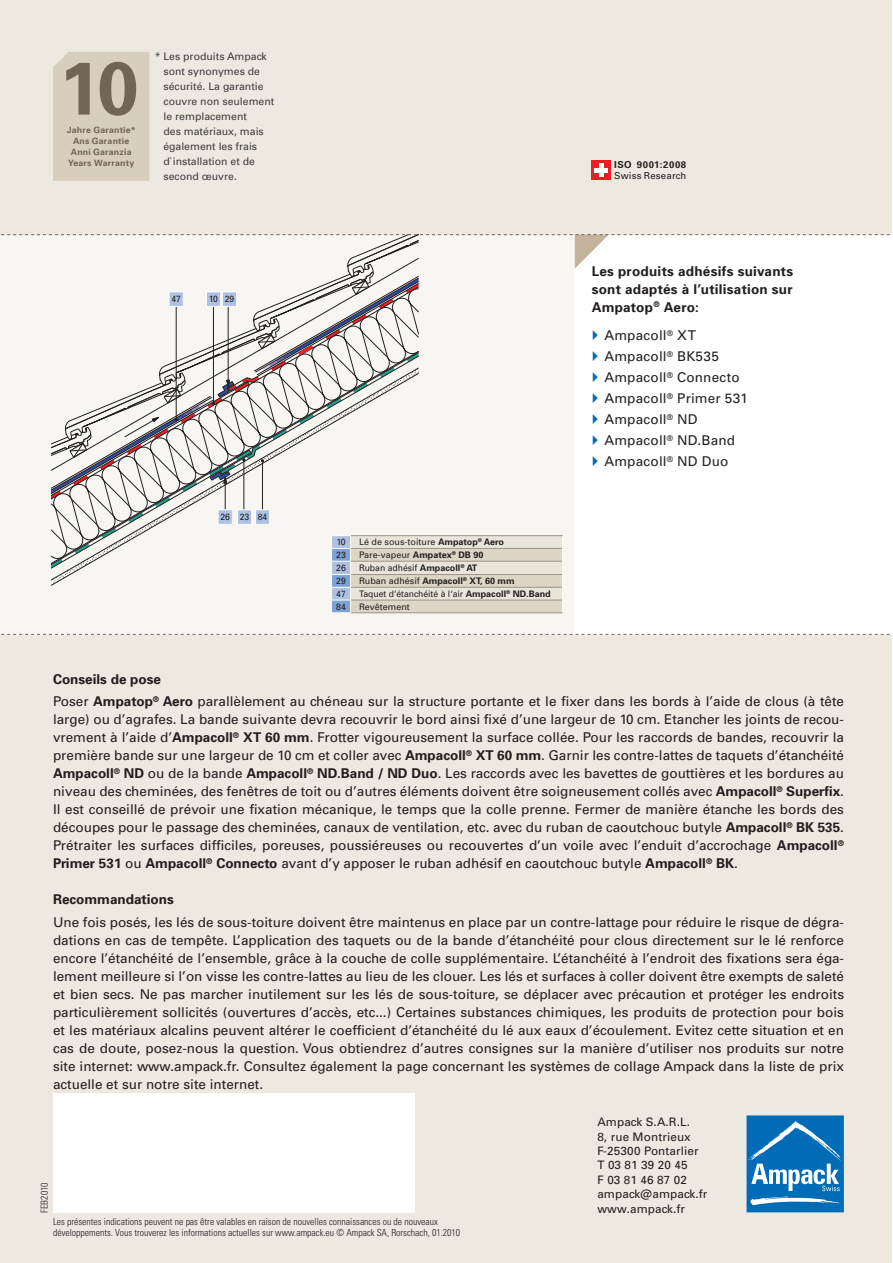
<style>
.page{position:relative;width:893px;height:1263px;background:#fff}
.page>*{position:absolute;margin:0;border:0;box-sizing:border-box;transform-origin:0 0}
.t1{font:13.5px/18px "Univers";color:#231f20}
.t2{font:700 13.5px/18px "Univers";letter-spacing:.015em;color:#231f20;text-align:justify}
.t3{font:11.7px/14.4px "Univers";letter-spacing:.01em;color:#231f20}
.t4{font:10.5px/15px "Univers";color:#3e3e3f}
.t5{font:300 condensed 9.75px/11.9px "Univers";color:#231f20}
.t6{font:9.6px "Univers";letter-spacing:.02em;color:#231f20}
.t7{font:700 9.6px "Univers";letter-spacing:.055em;color:#231f20}
.t8{font:9px "Univers";color:#231f20;scale:.96 1}
.t9{font:9px "Univers";color:#231f20}
.t10{font:700 9px "Univers";color:#231f20}
.t11{font:700 8.7px/11.2px "Univers";letter-spacing:.025em;color:#716557;text-align:center}
.s1{font-weight:700}
.s2{font-weight:400}
</style>
<div class="page">
<div style="left:1px;top:0;width:891px;height:1263px;background:#ede8e0"></div>
<div style="left:1px;top:235px;width:891px;height:399px;background:#f7f6f3"></div>
<svg style="left:53px;top:52px;width:96px;height:129px"></svg>
<div style="left:575px;top:235px;width:317px;height:399px;background:#fff"></div>
<svg style="left:1px;top:634px;width:891px;height:1px"></svg>
<div style="left:746px;top:1115px;width:98px;height:97px;background:#006bb6"></div>
<svg style="left:750px;top:1197px;width:91px;height:9px"></svg>
<svg style="left:748px;top:1121px;width:94px;height:70px"></svg>
<div style="left:53px;top:1094px;width:361px;height:119px;background:#fff"></div>
<div style="left:592px;top:161px;width:19px;height:19px;background:#ee1d23"></div>
<hr style="left:599px;top:164px;width:4px;height:13px;background:#fff">
<hr style="left:595px;top:168px;width:13px;height:4px;background:#fff">
<svg style="left:1px;top:234px;width:889px;height:380px"></svg>
<p class="t11" style="left:67px;top:125px;width:70px">Jahre Garantie*<br>Ans Garantie<br>Anni Garanzia<br>Years Warranty</p>
<p class="t4" style="left:163px;top:50px;width:112px;text-indent:-9px">* Les produits Ampack sont synonymes de sécurité. La garantie couvre non seulement le remplacement<br>des matériaux, mais également les frais d`installation et de second œuvre.</p>
<p class="t8" style="left:171px;top:296px;width:12px">47</p>
<p class="t8" style="left:209px;top:296px;width:11px">10</p>
<p class="t8" style="left:225px;top:296px;width:12px">29</p>
<p class="t8" style="left:220px;top:514px;width:12px">26</p>
<p class="t8" style="left:240px;top:514px;width:30px">23 84</p>
<p class="t8" style="left:336px;top:539px;width:11px">10</p>
<p class="t9" style="left:359px;top:539px;width:146px">Lé de sous-toiture <span class="s1">Ampatop</span><sup>®</sup> <span class="s1">Aero</span></p>
<p class="t8" style="left:336px;top:552px;width:12px">23</p>
<p class="t9" style="left:359px;top:552px;width:126px">Pare-vapeur <span class="s1">Ampatex</span><sup>®</sup> <span class="s1">DB 90</span></p>
<p class="t8" style="left:336px;top:565px;width:12px">26</p>
<p class="t8" style="left:359px;top:565px;width:125px">Ruban adhésif <span class="s1">Ampacoll</span><sup>®</sup> <span class="s1">AT</span></p>
<p class="t8" style="left:336px;top:578px;width:12px">29</p>
<p class="t10" style="left:359px;top:578px;width:157px"><span class="s2">Ruban adhésif</span> Ampacoll<sup>®</sup> XT, 60 mm</p>
<p class="t8" style="left:336px;top:590px;width:12px">47</p>
<p class="t8" style="left:359px;top:590px;width:201px">Taquet d‘étanchéité à l‘air <span class="s1">Ampacoll</span><sup>®</sup> <span class="s1">ND.Band</span></p>
<p class="t8" style="left:336px;top:603px;width:12px">84</p>
<p class="t9" style="left:359px;top:603px;width:52px">Revêtement</p>
<p class="t7" style="left:614px;top:161px;width:74px">ISO 9001:2008</p>
<p class="t6" style="left:614px;top:172px;width:74px">Swiss Research</p>
<p class="t2" style="left:592px;top:263px;width:203px">Les produits adhésifs suivants sont adaptés à l’utilisation sur Ampatop<sup>®</sup> Aero:</p>
<p class="t1" style="left:604px;top:326px;width:145px;line-height:21px">Ampacoll<sup>®</sup> XT<br>Ampacoll<sup>®</sup> BK535<br>Ampacoll<sup>®</sup> Connecto<br>Ampacoll<sup>®</sup> Primer 531<br>Ampacoll<sup>®</sup> ND<br>Ampacoll<sup>®</sup> ND.Band<br>Ampacoll<sup>®</sup> ND Duo</p>
<p class="t1" style="left:53px;top:669px;width:792px;line-height:22.5px"><span class="s1">Conseils de pose<br></span>Poser <span class="s1">Ampatop</span><sup>®</sup> <span class="s1">Aero</span> parallèlement au chéneau sur la structure portante et le fixer dans les bords à l’aide de clous (à tête</p>
<p class="t1" style="left:53px;top:712px;width:792px;text-align:justify">large) ou d’agrafes. La bande suivante devra recouvrir le bord ainsi fixé d’une largeur de 10 cm. Etancher les joints de recou&shy;vrement à l’aide d’<span class="s1">Ampacoll</span><sup>®</sup> <span class="s1">XT 60 mm</span>. Frotter vigoureusement la surface collée. Pour les raccords de bandes, recouvrir la première bande sur une largeur de 10 cm et coller avec <span class="s1">Ampacoll</span><sup>®</sup> <span class="s1">XT 60 mm</span>. Garnir les contre-lattes de taquets d’étanchéité <span class="s1">Ampacoll</span><sup>®</sup> <span class="s1">ND</span> ou de la bande <span class="s1">Ampacoll</span><sup>®</sup> <span class="s1">ND.Band / ND Duo</span>. Les raccords avec les bavettes de gouttières et les bordures au niveau des cheminées, des fenêtres de toit ou d’autres éléments doivent être soigneusement collés avec <span class="s1">Ampacoll</span><sup>®</sup> <span class="s1">Superfix</span>.<br>Il est conseillé de prévoir une fixation mécanique, le temps que la colle prenne. Fermer de manière étanche les bords des découpes pour le passage des cheminées, canaux de ventilation, etc. avec du ruban de caoutchouc butyle <span class="s1">Ampacoll</span><sup>®</sup> <span class="s1">BK 535</span>.<br>Prétraiter les surfaces difficiles, poreuses, poussiéreuses ou recouvertes d’un voile avec l’enduit d’accrochage <span class="s1">Ampacoll</span><sup>® </sup><span class="s1">Primer 531</span> ou <span class="s1">Ampacoll</span><sup>®</sup> <span class="s1">Connecto</span> avant d’y apposer le ruban adhésif en caoutchouc butyle <span class="s1">Ampacoll</span><sup>®</sup> <span class="s1">BK</span>.</p>
<p class="t2" style="left:53px;top:892px;width:122px">Recommandations</p>
<p class="t1" style="left:53px;top:914px;width:792px;text-align:justify">Une fois posés, les lés de sous-toiture doivent être maintenus en place par un contre-lattage pour réduire le risque de dégra&shy;dations en cas de tempête. L’application des taquets ou de la bande d’étanchéité pour clous directement sur le lé renforce encore l’étanchéité de l’ensemble, grâce à la couche de colle supplémentaire. L’étanchéité à l’endroit des fixations sera éga&shy;lement meilleure si l’on visse les contre-lattes au lieu de les clouer. Les lés et surfaces à coller doivent être exempts de saleté et bien secs. Ne pas marcher inutilement sur les lés de sous-toiture, se déplacer avec précaution et protéger les endroits particulièrement sollicités (ouvertures d’accès, etc...) Certaines substances chimiques, les produits de protection pour bois et les matériaux alcalins peuvent altérer le coefficient d’étanchéité du lé aux eaux d’écoulement. Evitez cette situation et en cas de doute, posez-nous la question. Vous obtiendrez d’autres consignes sur la manière d’utiliser nos produits sur notre site internet: www.ampack.fr. Consultez également la page concernant les systèmes de collage Ampack dans la liste de prix actuelle et sur notre site internet.</p>
<p class="t3" style="left:597px;top:1116px;width:111px">Ampack S.A.R.L.<br>8, rue Montrieux<br>F-25300 Pontarlier<br>T 03 81 39 20 45<br>F 03 81 46 87 02 ampack@ampack.fr www.ampack.fr</p>
<p class="t5" style="left:40px;top:1213px;width:32px;rotate:-90deg">FEB2010</p>
<p class="t5" style="left:53px;top:1216px;width:409px">Les présentes indications peuvent ne pas être valables en raison de nouvelles connaissances ou de nouveaux développements. Vous trouverez les informations actuelles sur www.ampack.eu © Ampack SA, Rorschach, 01.2010</p>
</div>
